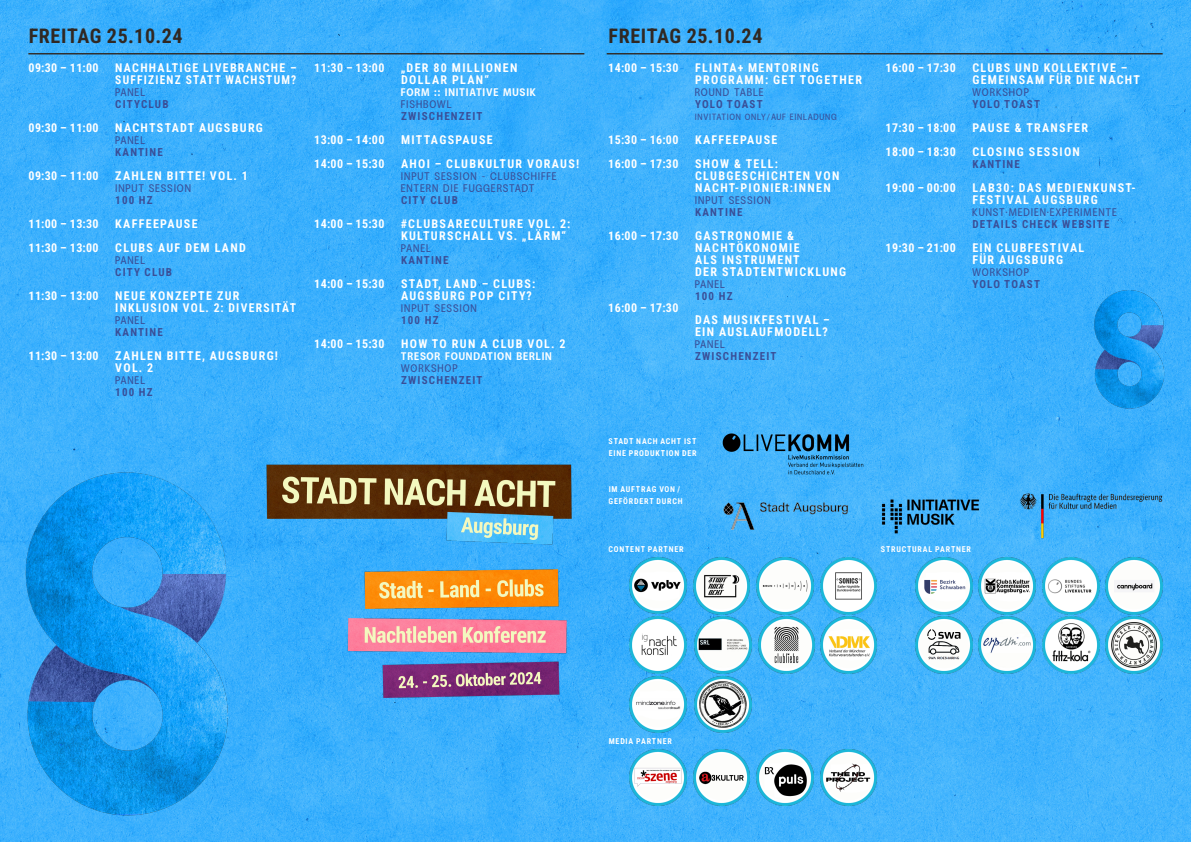
<style>
.page{position:relative;width:1191px;height:842px;background:#fff}
.page>*{position:absolute;margin:0;border:0;box-sizing:border-box;transform-origin:0 0}
.t1{font:700 20px "Roboto Condensed";letter-spacing:.035em;color:#302823}
.t2{font:700 12px/12px "Roboto Condensed";letter-spacing:.11em;color:#fff}
.t3{font:500 11px "ZT Talk";letter-spacing:.07em;color:#3a4f98}
.t4{font:700 11px "Roboto Condensed";letter-spacing:.11em;color:#3a4f98}
.t5{font:700 11px "ZT Talk";letter-spacing:.07em;color:#fff}
.t6{font:500 9px "ZT Talk";letter-spacing:.075em;color:#3a4f98}
._06_Hell_Copy{font:700 8px "Roboto Condensed";letter-spacing:.1em;color:#fff}
</style>
<div class="page">
<img style="left:0;top:0;width:1191px;height:842px">
<img style="left:252px;top:422px;width:345px;height:311px">
<hr style="left:606px;top:53px;width:556px;height:1px;background:#302823">
<hr style="left:28px;top:53px;width:556px;height:1px;background:#302823">
<img style="left:0;top:447px;width:326px;height:392px">
<img style="left:1062px;top:281px;width:129px;height:135px">
<img style="left:820px;top:616px;width:57px;height:57px">
<svg style="left:824px;top:629px;width:49px;height:31px"></svg>
<img style="left:722px;top:433px;width:141px;height:42px">
<img style="left:720px;top:482px;width:128px;height:68px">
<img style="left:1019px;top:478px;width:159px;height:75px">
<img style="left:695px;top:676px;width:56px;height:57px">
<img style="left:630px;top:676px;width:56px;height:57px">
<img style="left:1106px;top:557px;width:56px;height:57px">
<img style="left:979px;top:557px;width:56px;height:57px">
<img style="left:1042px;top:557px;width:57px;height:57px">
<img style="left:915px;top:557px;width:57px;height:57px">
<img style="left:979px;top:617px;width:56px;height:56px">
<img style="left:1106px;top:617px;width:56px;height:56px">
<img style="left:915px;top:617px;width:57px;height:56px">
<img style="left:1042px;top:617px;width:57px;height:56px">
<img style="left:820px;top:557px;width:57px;height:57px">
<img style="left:756px;top:557px;width:57px;height:57px">
<img style="left:693px;top:557px;width:57px;height:57px">
<img style="left:879px;top:496px;width:102px;height:38px">
<img style="left:630px;top:616px;width:56px;height:57px">
<img style="left:695px;top:616px;width:56px;height:57px">
<img style="left:758px;top:616px;width:57px;height:57px">
<img style="left:693px;top:749px;width:57px;height:57px">
<img style="left:756px;top:749px;width:57px;height:57px">
<img style="left:630px;top:749px;width:56px;height:57px">
<img style="left:820px;top:749px;width:57px;height:57px">
<img style="left:822px;top:751px;width:51px;height:51px">
<img style="left:630px;top:557px;width:56px;height:57px">
<img style="left:828px;top:634px;width:41px;height:22px">
<p class="t1" style="left:29px;top:22px;width:155px">FREITAG 25.10.24</p>
<p class="t2" style="left:29px;top:61px;width:72px">09:30 – 11:00</p>
<p class="t2" style="left:115px;top:61px;width:183px">NACHHALTIGE LIVEBRANCHE –<br>SUFFIZIENZ STATT WACHSTUM?</p>
<p class="t3" style="left:115px;top:84px;width:32px">PANEL</p>
<p class="t4" style="left:115px;top:96px;width:55px">CITYCLUB</p>
<p class="t2" style="left:115px;top:121px;width:149px">NACHTSTADT AUGSBURG</p>
<p class="t3" style="left:115px;top:132px;width:32px">PANEL</p>
<p class="t4" style="left:115px;top:144px;width:49px">KANTINE</p>
<p class="t2" style="left:115px;top:169px;width:134px">ZAHLEN BITTE! VOL. 1</p>
<p class="t3" style="left:115px;top:180px;width:77px">INPUT SESSION</p>
<p class="t4" style="left:115px;top:192px;width:39px">100 HZ</p>
<p class="t2" style="left:115px;top:217px;width:84px">KAFFEEPAUSE</p>
<p class="t2" style="left:115px;top:241px;width:132px">CLUBS AUF DEM LAND</p>
<p class="t3" style="left:115px;top:252px;width:32px">PANEL</p>
<p class="t4" style="left:115px;top:264px;width:58px">CITY CLUB</p>
<p class="t2" style="left:115px;top:289px;width:126px">NEUE KONZEPTE ZUR</p>
<p class="t2" style="left:115px;top:301px;width:182px">INKLUSION VOL. 2: DIVERSITÄT</p>
<p class="t3" style="left:115px;top:312px;width:32px">PANEL</p>
<p class="t4" style="left:115px;top:324px;width:49px">KANTINE</p>
<p class="t2" style="left:115px;top:349px;width:164px">ZAHLEN BITTE, AUGSBURG!<br>VOL. 2</p>
<p class="t3" style="left:115px;top:372px;width:32px">PANEL</p>
<p class="t4" style="left:115px;top:384px;width:39px">100 HZ</p>
<p class="t2" style="left:29px;top:121px;width:72px">09:30 – 11:00</p>
<p class="t2" style="left:29px;top:169px;width:72px">09:30 – 11:00</p>
<p class="t2" style="left:29px;top:217px;width:72px">11:00 – 13:30</p>
<p class="t2" style="left:29px;top:241px;width:72px">11:30 – 13:00</p>
<p class="t2" style="left:29px;top:289px;width:72px">11:30 – 13:00</p>
<p class="t2" style="left:29px;top:349px;width:72px">11:30 – 13:00</p>
<p class="t2" style="left:314px;top:61px;width:72px">11:30 – 13:00</p>
<p class="t2" style="left:314px;top:133px;width:72px">13:00 – 14:00</p>
<p class="t2" style="left:314px;top:157px;width:72px">14:00 – 15:30</p>
<p class="t2" style="left:314px;top:217px;width:72px">14:00 – 15:30</p>
<p class="t2" style="left:314px;top:277px;width:72px">14:00 – 15:30</p>
<p class="t2" style="left:314px;top:337px;width:72px">14:00 – 15:30</p>
<p class="t2" style="left:401px;top:61px;width:118px">„DER 80 MILLIONEN</p>
<p class="t2" style="left:401px;top:73px;width:89px">DOLLAR PLAN“</p>
<p class="t5" style="left:401px;top:84px;width:137px">FORM :: INITIATIVE MUSIK</p>
<p class="t3" style="left:401px;top:96px;width:52px">FISHBOWL</p>
<p class="t4" style="left:401px;top:108px;width:83px">ZWISCHENZEIT</p>
<p class="t2" style="left:401px;top:133px;width:93px">MITTAGSPAUSE</p>
<p class="t2" style="left:401px;top:157px;width:179px">AHOI – CLUBKULTUR VORAUS!</p>
<p class="t3" style="left:401px;top:168px;width:157px">INPUT SESSION - CLUBSCHIFFE</p>
<p class="t3" style="left:401px;top:180px;width:135px">ENTERN DIE FUGGERSTADT</p>
<p class="t4" style="left:401px;top:192px;width:58px">CITY CLUB</p>
<p class="t2" style="left:401px;top:217px;width:171px">#CLUBSARECULTURE VOL. 2:<br>KULTURSCHALL VS. „LÄRM“</p>
<p class="t3" style="left:401px;top:240px;width:32px">PANEL</p>
<p class="t4" style="left:401px;top:252px;width:49px">KANTINE</p>
<p class="t2" style="left:401px;top:277px;width:136px">STADT, LAND – CLUBS:</p>
<p class="t2" style="left:401px;top:289px;width:132px">AUGSBURG POP CITY?</p>
<p class="t3" style="left:401px;top:300px;width:77px">INPUT SESSION</p>
<p class="t4" style="left:401px;top:312px;width:39px">100 HZ</p>
<p class="t2" style="left:401px;top:337px;width:166px">HOW TO RUN A CLUB VOL. 2</p>
<p class="t5" style="left:401px;top:348px;width:152px">TRESOR FOUNDATION BERLIN</p>
<p class="t3" style="left:401px;top:360px;width:58px">WORKSHOP</p>
<p class="t4" style="left:401px;top:372px;width:83px">ZWISCHENZEIT</p>
<p class="t1" style="left:608px;top:22px;width:155px">FREITAG 25.10.24</p>
<p class="t2" style="left:608px;top:61px;width:72px">14:00 – 15:30</p>
<p class="t2" style="left:695px;top:61px;width:125px">FLINTA+ MENTORING</p>
<p class="t2" style="left:695px;top:73px;width:168px">PROGRAMM: GET TOGETHER</p>
<p class="t3" style="left:695px;top:84px;width:70px">ROUND TABLE</p>
<p class="t4" style="left:695px;top:96px;width:69px">YOLO TOAST</p>
<p class="t6" style="left:695px;top:110px;width:143px">INVITATION ONLY/AUF EINLADUNG</p>
<p class="t2" style="left:695px;top:133px;width:84px">KAFFEEPAUSE</p>
<p class="t2" style="left:695px;top:157px;width:84px">SHOW &amp; TELL:</p>
<p class="t2" style="left:695px;top:169px;width:146px">CLUBGESCHICHTEN VON</p>
<p class="t2" style="left:695px;top:181px;width:137px">NACHT-PIONIER:INNEN</p>
<p class="t3" style="left:695px;top:192px;width:77px">INPUT SESSION</p>
<p class="t4" style="left:695px;top:204px;width:49px">KANTINE</p>
<p class="t2" style="left:695px;top:229px;width:101px">GASTRONOMIE &amp;</p>
<p class="t2" style="left:695px;top:241px;width:106px">NACHTÖKONOMIE</p>
<p class="t2" style="left:695px;top:253px;width:106px">ALS INSTRUMENT</p>
<p class="t2" style="left:695px;top:265px;width:153px">DER STADTENTWICKLUNG</p>
<p class="t3" style="left:695px;top:276px;width:32px">PANEL</p>
<p class="t4" style="left:695px;top:288px;width:39px">100 HZ</p>
<p class="t2" style="left:695px;top:313px;width:136px">DAS MUSIKFESTIVAL –</p>
<p class="t2" style="left:695px;top:325px;width:134px">EIN AUSLAUFMODELL?</p>
<p class="t3" style="left:695px;top:336px;width:32px">PANEL</p>
<p class="t4" style="left:695px;top:348px;width:83px">ZWISCHENZEIT</p>
<p class="t2" style="left:608px;top:133px;width:72px">15:30 – 16:00</p>
<p class="t2" style="left:608px;top:157px;width:72px">16:00 – 17:30</p>
<p class="t2" style="left:608px;top:229px;width:72px">16:00 – 17:30</p>
<p class="t2" style="left:608px;top:301px;width:72px">16:00 – 17:30</p>
<p class="t2" style="left:885px;top:61px;width:72px">16:00 – 17:30</p>
<p class="t2" style="left:885px;top:121px;width:72px">17:30 – 18:00</p>
<p class="t2" style="left:885px;top:145px;width:72px">18:00 – 18:30</p>
<p class="t2" style="left:885px;top:181px;width:72px">19:00 – 00:00</p>
<p class="t2" style="left:885px;top:241px;width:72px">19:30 – 21:00</p>
<p class="t2" style="left:972px;top:61px;width:156px">CLUBS UND KOLLEKTIVE –</p>
<p class="t2" style="left:972px;top:73px;width:169px">GEMEINSAM FÜR DIE NACHT</p>
<p class="t3" style="left:972px;top:84px;width:58px">WORKSHOP</p>
<p class="t4" style="left:972px;top:96px;width:69px">YOLO TOAST</p>
<p class="t2" style="left:972px;top:121px;width:117px">PAUSE &amp; TRANSFER</p>
<p class="t2" style="left:972px;top:145px;width:109px">CLOSING SESSION</p>
<p class="t4" style="left:972px;top:156px;width:49px">KANTINE</p>
<p class="t2" style="left:972px;top:181px;width:165px">LAB30: DAS MEDIENKUNST-<br>FESTIVAL AUGSBURG</p>
<p class="t3" style="left:972px;top:204px;width:146px">KUNST·MEDIEN·EXPERIMENTE</p>
<p class="t4" style="left:972px;top:216px;width:139px">DETAILS CHECK WEBSITE</p>
<p class="t2" style="left:972px;top:241px;width:113px">EIN CLUBFESTIVAL</p>
<p class="t2" style="left:972px;top:253px;width:92px">FÜR AUGSBURG</p>
<p class="t3" style="left:972px;top:264px;width:58px">WORKSHOP</p>
<p class="t4" style="left:972px;top:276px;width:69px">YOLO TOAST</p>
<p class="_06_Hell_Copy" style="left:608px;top:436px;width:89px">STADT NACH ACHT IST</p>
<p class="_06_Hell_Copy" style="left:609px;top:448px;width:89px">EINE PRODUKTION DER</p>
<p class="_06_Hell_Copy" style="left:608px;top:484px;width:73px">IM AUFTRAG VON /</p>
<p class="_06_Hell_Copy" style="left:608px;top:496px;width:76px">GEFÖRDERT DURCH</p>
<p class="_06_Hell_Copy" style="left:608px;top:544px;width:77px">CONTENT PARTNER</p>
<p class="_06_Hell_Copy" style="left:881px;top:544px;width:91px">STRUCTURAL PARTNER</p>
<p class="_06_Hell_Copy" style="left:609px;top:736px;width:65px">MEDIA PARTNER</p>
</div>
